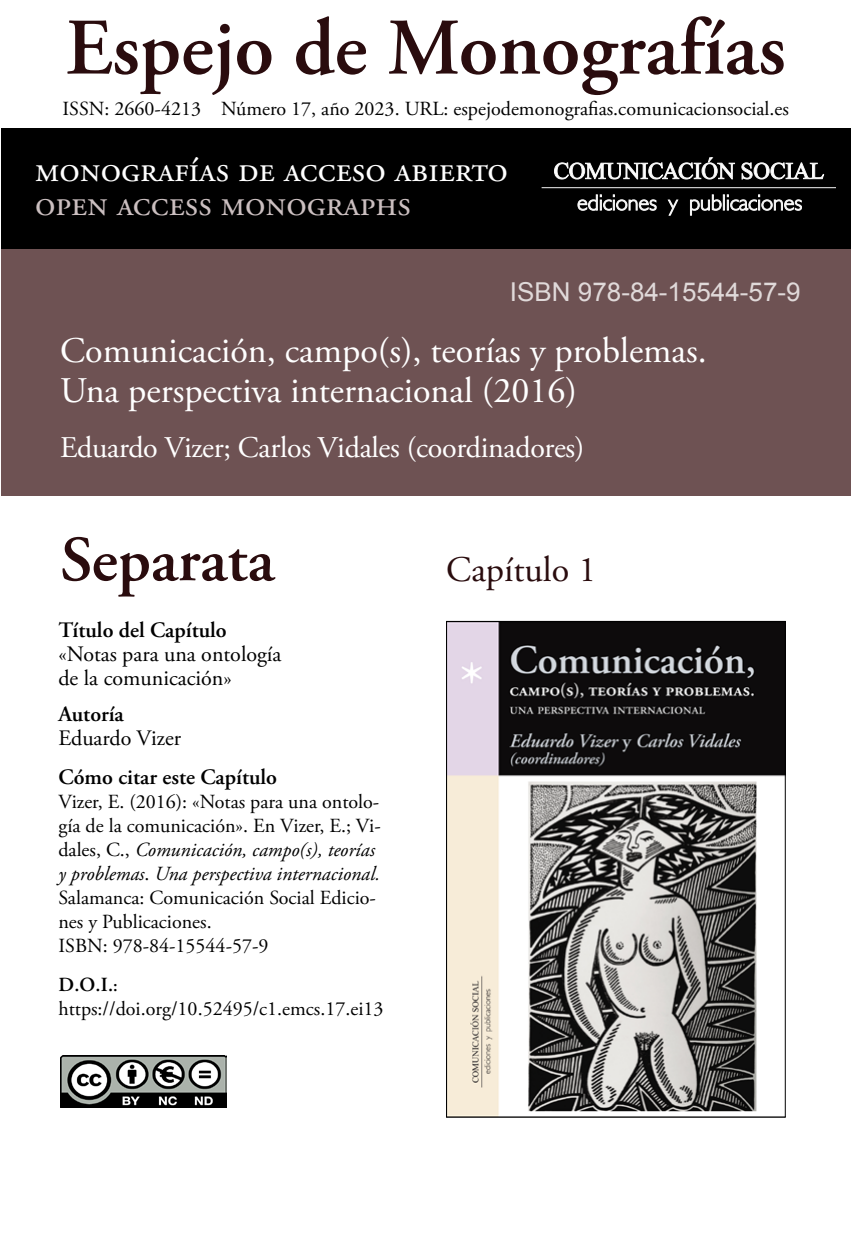
<style>
.page{position:relative;width:851px;height:1248px;background:#fff}
.page>*{position:absolute;margin:0;border:0;box-sizing:border-box;transform-origin:0 0}
.t1{font:600 80px "Adobe Garamond Pro";color:#2a0c0e}
.t2{font:600 64px "Adobe Garamond Pro";color:#2a0c0e}
.t3{font:36px "Adobe Garamond Pro";color:#fff}
.t4{font:36px "Adobe Garamond Pro";color:#cbbfc0}
.t5{font:36px "Adobe Garamond Pro";color:#2a0c0e}
.body{font:30px "Adobe Garamond Pro";letter-spacing:-.015em;color:#fff}
.t6{font:26px "Arial";color:#e0d9d9}
.t7{font:22px/24px "Adobe Garamond Pro";color:#000}
.t8{font:600 22px "Adobe Garamond Pro";letter-spacing:-.005em;color:#000}
.body-2{font:20px/24px "Adobe Garamond Pro";color:#000}
.t9{font:600 20px "Adobe Garamond Pro";color:#000}
.s1{font-style:italic}
.s2{font-size:18px}
</style>
<div class="page">
<img style="left:448px;top:623px;width:335px;height:492px">
<div style="left:1px;top:129px;width:849px;height:120px;background:#000"></div>
<svg style="left:554px;top:157px;width:269px;height:22px"></svg>
<hr style="left:541px;top:187px;width:294px;height:1px;background:#f6f6f6">
<svg style="left:577px;top:194px;width:224px;height:21px"></svg>
<div style="left:1px;top:249px;width:849px;height:246px;background:#6e5253"></div>
<img style="left:60px;top:1055px;width:167px;height:52px">
<p class="t1" style="left:66px;top:2px;width:721px">Espejo de Monografías</p>
<p class="body-2" style="left:63px;top:98px;width:727px">ISSN: 2660-4213 Número 17, año 2023. URL: espejodemonografias.comunicacionsocial.es</p>
<p class="t3" style="left:35px;top:148px;width:474px">monografías de acceso abierto</p>
<p class="t4" style="left:35px;top:182px;width:377px">open access monographs</p>
<p class="t6" style="left:510px;top:275px;width:292px">ISBN 978-84-15544-57-9</p>
<p class="t3" style="left:60px;top:329px;width:648px">Comunicación, campo(s), teorías y problemas.</p>
<p class="t3" style="left:60px;top:369px;width:518px">Una perspectiva internacional (2016)</p>
<p class="body" style="left:60px;top:430px;width:526px">Eduardo Vizer; Carlos Vidales (coordinadores)</p>
<p class="t2" style="left:60px;top:523px;width:217px">Separata</p>
<p class="t8" style="left:58px;top:617px;width:170px">Título del Capítulo</p>
<p class="t7" style="left:58px;top:643px;width:225px">«Notas para una ontología de la comunicación»</p>
<p class="t8" style="left:58px;top:700px;width:67px">Autoría</p>
<p class="t7" style="left:58px;top:726px;width:124px">Eduardo Vizer</p>
<p class="t8" style="left:58px;top:764px;width:220px">Cómo citar este Capítulo</p>
<p class="body-2" style="left:58px;top:790px;width:324px">Vizer, E. (2016): «Notas para una ontolo&shy;gía de la comunicación». En Vizer, E.; Vi&shy;dales, C., <span class="s1">Comunicación, campo(s), teorías y problemas</span>. <span class="s1">Una perspectiva internacional.<br></span>Salamanca: Comunicación Social Edicio&shy;nes y Publicaciones.</p>
<p class="body-2" style="left:58px;top:934px;width:211px">ISBN: 978-84-15544-57-9</p>
<p class="t9" style="left:59px;top:973px;width:61px">D.O.I.<span class="s2">:</span></p>
<p class="body-2" style="left:58px;top:997px;width:326px">https://doi.org/10.52495/c1.emcs.17.ei13</p>
<p class="t5" style="left:446px;top:548px;width:151px">Capítulo 1</p>
</div>
